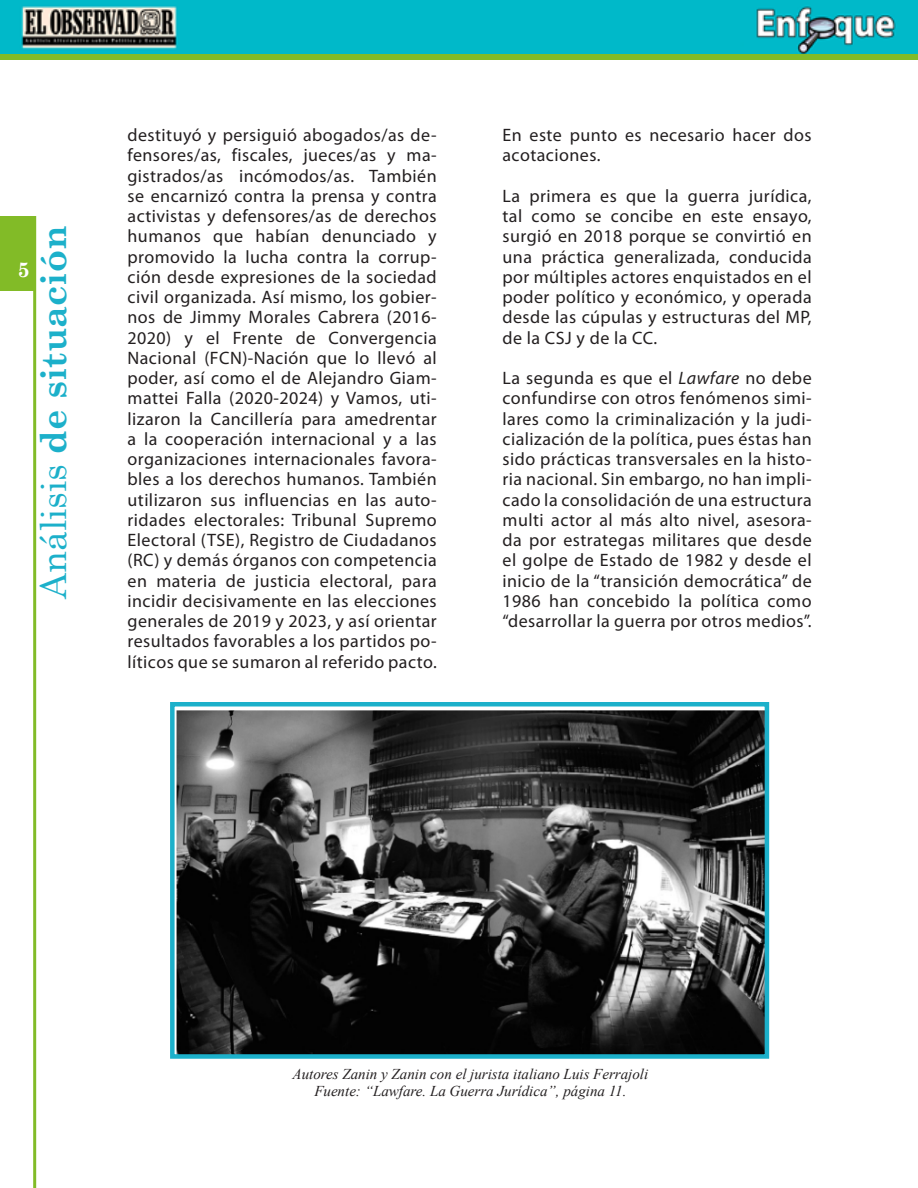
<style>
.page{position:relative;width:918px;height:1188px;background:#fff}
.page>*{position:absolute;margin:0;border:0;box-sizing:border-box;transform-origin:0 0}
.t1{font:700 36px "Century Schoolbook";color:#1cb0ca}
.t2{font:700 21px "Century Schoolbook";color:#fff}
.t3{font:18px/20.2px "Myriad Pro";letter-spacing:.025em;color:#231f20;text-align:justify}
.t4{font:italic 15px "Times New Roman";color:#231f20}
.s1{font-weight:400}
.s2{font-style:italic}
</style>
<div class="page">
<img style="left:0;top:0;width:918px;height:54px">
<div style="left:0;top:54px;width:918px;height:6px;background:#82bb27"></div>
<div style="left:0;top:216px;width:36px;height:75px;background:#82bb27"></div>
<hr style="left:33px;top:216px;width:3px;height:972px;background:#82bb27">
<img style="left:176px;top:710px;width:588px;height:344px">
<div style="left:170px;top:702px;width:599px;height:357px;border:4px solid #1cb0ca"></div>
<p class="t2" style="left:18px;top:253px;width:14px">5</p>
<h1 class="t1" style="left:25px;top:599px;width:375px;rotate:-90deg"><span class="s1">Análisis</span> de situación</h1>
<p class="t3" style="left:128px;top:125px;width:311px">destituyó y persiguió abogados/as de&shy;fensores/as, fiscales, jueces/as y ma&shy;gistrados/as incómodos/as. También se encarnizó contra la prensa y contra activistas y defensores/as de derechos humanos que habían denunciado y promovido la lucha contra la corrup&shy;ción desde expresiones de la sociedad civil organizada. Así mismo, los gobier&shy;nos de Jimmy Morales Cabrera (2016- 2020) y el Frente de Convergencia Nacional (FCN)-Nación que lo llevó al poder, así como el de Alejandro Giam&shy;mattei Falla (2020-2024) y Vamos, uti&shy;lizaron la Cancillería para amedrentar a la cooperación internacional y a las organizaciones internacionales favora&shy;bles a los derechos humanos. También utilizaron sus influencias en las auto&shy;ridades electorales: Tribunal Supremo Electoral (TSE), Registro de Ciudadanos (RC) y demás órganos con competencia en materia de justicia electoral, para incidir decisivamente en las elecciones generales de 2019 y 2023, y así orientar resultados favorables a los partidos po&shy;líticos que se sumaron al referido pacto.</p>
<p class="t3" style="left:503px;top:125px;width:311px">En este punto es necesario hacer dos acotaciones.</p>
<p class="t3" style="left:503px;top:185px;width:311px">La primera es que la guerra jurídica, tal como se concibe en este ensayo, surgió en 2018 porque se convirtió en una práctica generalizada, conducida por múltiples actores enquistados en el poder político y económico, y operada desde las cúpulas y estructuras del MP, de la CSJ y de la CC.</p>
<p class="t3" style="left:503px;top:368px;width:311px">La segunda es que el <span class="s2">Lawfare</span> no debe confundirse con otros fenómenos simi&shy;lares como la criminalización y la judi&shy;cialización de la política, pues éstas han sido prácticas transversales en la histo&shy;ria nacional. Sin embargo, no han impli&shy;cado la consolidación de una estructura multi actor al más alto nivel, asesora&shy;da por estrategas militares que desde el golpe de Estado de 1982 y desde el inicio de la “transición democrática” de 1986 han concebido la política como “desarrollar la guerra por otros medios”.</p>
<p class="t4" style="left:293px;top:1064px;width:357px">Autores Zanin y Zanin con el jurista italiano Luis Ferrajoli</p>
<p class="t4" style="left:314px;top:1080px;width:314px">Fuente: “Lawfare. La Guerra Jurídica”, página 11.</p>
</div>
